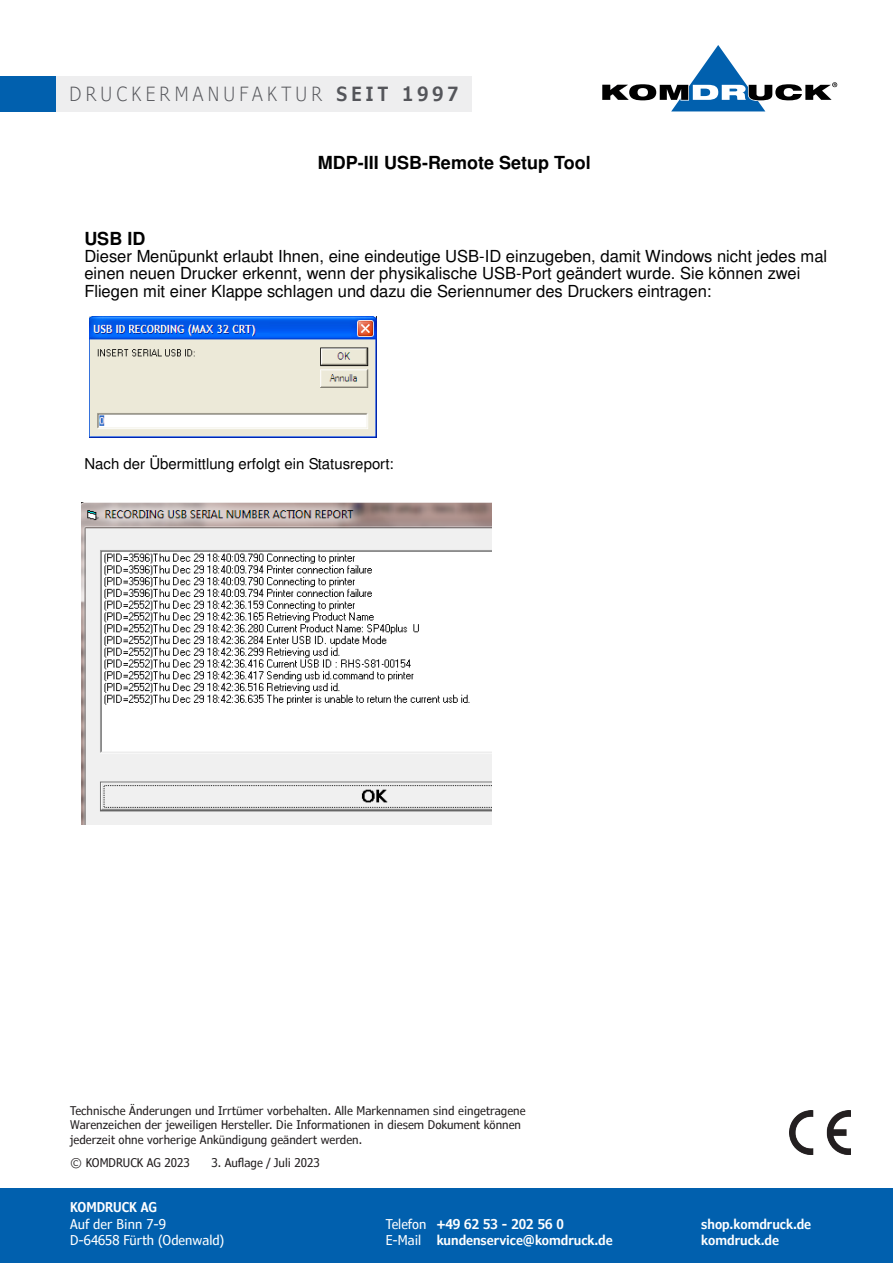
<style>
.page{position:relative;width:893px;height:1263px;background:#fff}
.page>*{position:absolute;margin:0;border:0;box-sizing:border-box;transform-origin:0 0}
.t1{font:300 condensed 19.5px "Verdana Pro";letter-spacing:.22em;color:#54555a}
.t2{font:700 18px "Helvetica";color:#000}
.t3{font:16.5px/17.2px "Helvetica";color:#000}
.t4{font:15px "Helvetica";color:#000}
.t5{font:600 condensed 13.5px/16.2px "Verdana Pro";color:#fff}
.t6{font:condensed 13.5px/16.2px "Verdana Pro";color:#fff}
.t7{font:condensed 12px/14.4px "Verdana Pro";color:#231f20}
.s1{font-weight:600}
.s2{font-weight:400}
</style>
<div class="page">
<div style="left:0;top:1188px;width:893px;height:75px;background:#0160ae"></div>
<div style="left:56px;top:76px;width:416px;height:36px;background:#eeeeef"></div>
<div style="left:0;top:76px;width:56px;height:36px;background:#0160ae"></div>
<svg style="left:602px;top:45px;width:235px;height:66px"></svg>
<img style="left:82px;top:503px;width:409px;height:321px">
<img style="left:89px;top:317px;width:288px;height:120px">
<img style="left:789px;top:1111px;width:61px;height:43px">
<p class="t1" style="left:69px;top:82px;width:390px">DRUCKERMANUFAKTUR <span class="s1">SEIT 1997</span></p>
<p class="t2" style="left:318px;top:156px;width:274px">MDP-III USB-Remote Setup Tool</p>
<p class="t2" style="left:84px;top:231px;width:63px">USB ID</p>
<p class="t3" style="left:84px;top:248px;width:744px">Dieser Menüpunkt erlaubt Ihnen, eine eindeutige USB-ID einzugeben, damit Windows nicht jedes mal einen neuen Drucker erkennt, wenn der physikalische USB-Port geändert wurde. Sie können zwei<br>Fliegen mit einer Klappe schlagen und dazu die Seriennumer des Druckers eintragen:</p>
<p class="t4" style="left:84px;top:456px;width:311px">Nach der Übermittlung erfolgt ein Statusreport:</p>
<p class="t7" style="left:70px;top:1103px;width:457px">Technische Änderungen und Irrtümer vorbehalten. Alle Markennamen sind eingetragene<br>Warenzeichen der jeweiligen Hersteller. Die Informationen in diesem Dokument können jederzeit ohne vorherige Ankündigung geändert werden.</p>
<p class="t7" style="left:70px;top:1155px;width:121px">© KOMDRUCK AG 2023</p>
<p class="t7" style="left:211px;top:1155px;width:110px">3. Auflage / Juli 2023</p>
<p class="t5" style="left:70px;top:1199px;width:88px">KOMDRUCK AG</p>
<p class="t6" style="left:70px;top:1216px;width:155px">Auf der Binn 7-9<br>D-64658 Fürth (Odenwald)</p>
<p class="t5" style="left:386px;top:1215px;width:228px"><span class="s2">Telefon</span> +49 62 53 - 202 56 0<br><span class="s2">E-Mail</span> kundenservice@komdruck.de</p>
<p class="t5" style="left:701px;top:1215px;width:111px">shop.komdruck.de komdruck.de</p>
</div>
